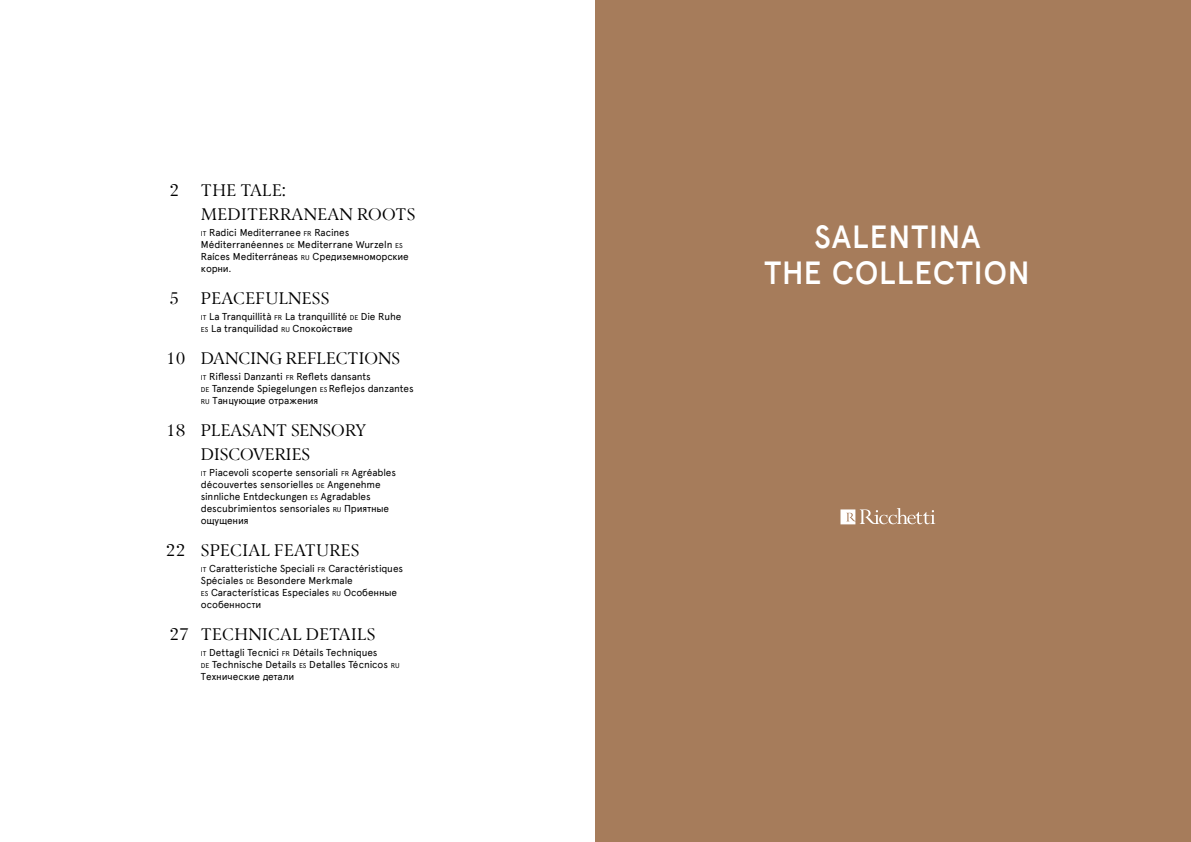
<style>
.page{position:relative;width:1191px;height:842px;background:#fff}
.page>*{position:absolute;margin:0;border:0;box-sizing:border-box;transform-origin:0 0}
.t1{font:500 32px/36px "Apercu Pro";letter-spacing:.02em;color:#fff;text-align:center}
.t2{font:17px/24px "Berlingske Serif";letter-spacing:.015em;color:#000}
.t3{font:10px/12px "Apercu Pro";letter-spacing:-.01em;color:#000}
.s1{font-size:7px}
</style>
<div class="page">
<div style="left:595px;top:0;width:596px;height:842px;background:#a67c5b"></div>
<svg style="left:840px;top:508px;width:95px;height:16px"></svg>
<h2 class="t2" style="left:170px;top:178px;width:11px">2</h2>
<h2 class="t2" style="left:201px;top:178px;width:216px">THE TALE:<br>MEDITERRANEAN ROOTS</h2>
<p class="t3" style="left:201px;top:226px;width:209px"><span class="s1">IT</span> Radici Mediterranee <span class="s1">FR</span> Racines<br>Méditerranéennes <span class="s1">DE</span> Mediterrane Wurzeln <span class="s1">ES<br></span>Raíces Mediterráneas <span class="s1">RU</span> Средиземноморские корни.</p>
<h2 class="t2" style="left:170px;top:286px;width:11px">5</h2>
<h2 class="t2" style="left:201px;top:286px;width:130px">PEACEFULNESS</h2>
<p class="t3" style="left:201px;top:310px;width:202px"><span class="s1">IT</span> La Tranquillità <span class="s1">FR</span> La tranquillité <span class="s1">DE</span> Die Ruhe<br><span class="s1">ES</span> La tranquilidad <span class="s1">RU</span> Спокойствие</p>
<h2 class="t2" style="left:166px;top:346px;width:236px">10 DANCING REFLECTIONS</h2>
<p class="t3" style="left:201px;top:370px;width:214px"><span class="s1">IT</span> Riflessi Danzanti <span class="s1">FR</span> Reflets dansants<br><span class="s1">DE</span> Tanzende Spiegelungen <span class="s1">ES</span> Reflejos danzantes<br><span class="s1">RU</span> Танцующие отражения</p>
<h2 class="t2" style="left:201px;top:418px;width:167px;text-indent:-35px">18 PLEASANT SENSORY<br>DISCOVERIES</h2>
<p class="t3" style="left:201px;top:466px;width:197px"><span class="s1">IT</span> Piacevoli scoperte sensoriali <span class="s1">FR</span> Agréables découvertes sensorielles <span class="s1">DE</span> Angenehme sinnliche Entdeckungen <span class="s1">ES</span> Agradables descubrimientos sensoriales <span class="s1">RU</span> Приятные ощущения</p>
<h2 class="t2" style="left:166px;top:538px;width:195px">22 SPECIAL FEATURES</h2>
<p class="t3" style="left:201px;top:562px;width:204px"><span class="s1">IT</span> Caratteristiche Speciali <span class="s1">FR</span> Caractéristiques Spéciales <span class="s1">DE</span> Besondere Merkmale<br><span class="s1">ES</span> Características Especiales <span class="s1">RU</span> Особенные особенности</p>
<h2 class="t2" style="left:170px;top:622px;width:207px">27 TECHNICAL DETAILS</h2>
<p class="t3" style="left:201px;top:646px;width:200px"><span class="s1">IT</span> Dettagli Tecnici <span class="s1">FR</span> Détails Techniques<br><span class="s1">DE</span> Technische Details <span class="s1">ES</span> Detalles Técnicos <span class="s1">RU<br></span>Технические детали</p>
<h1 class="t1" style="left:764px;top:217px;width:267px">SALENTINA<br>THE COLLECTION</h1>
</div>
